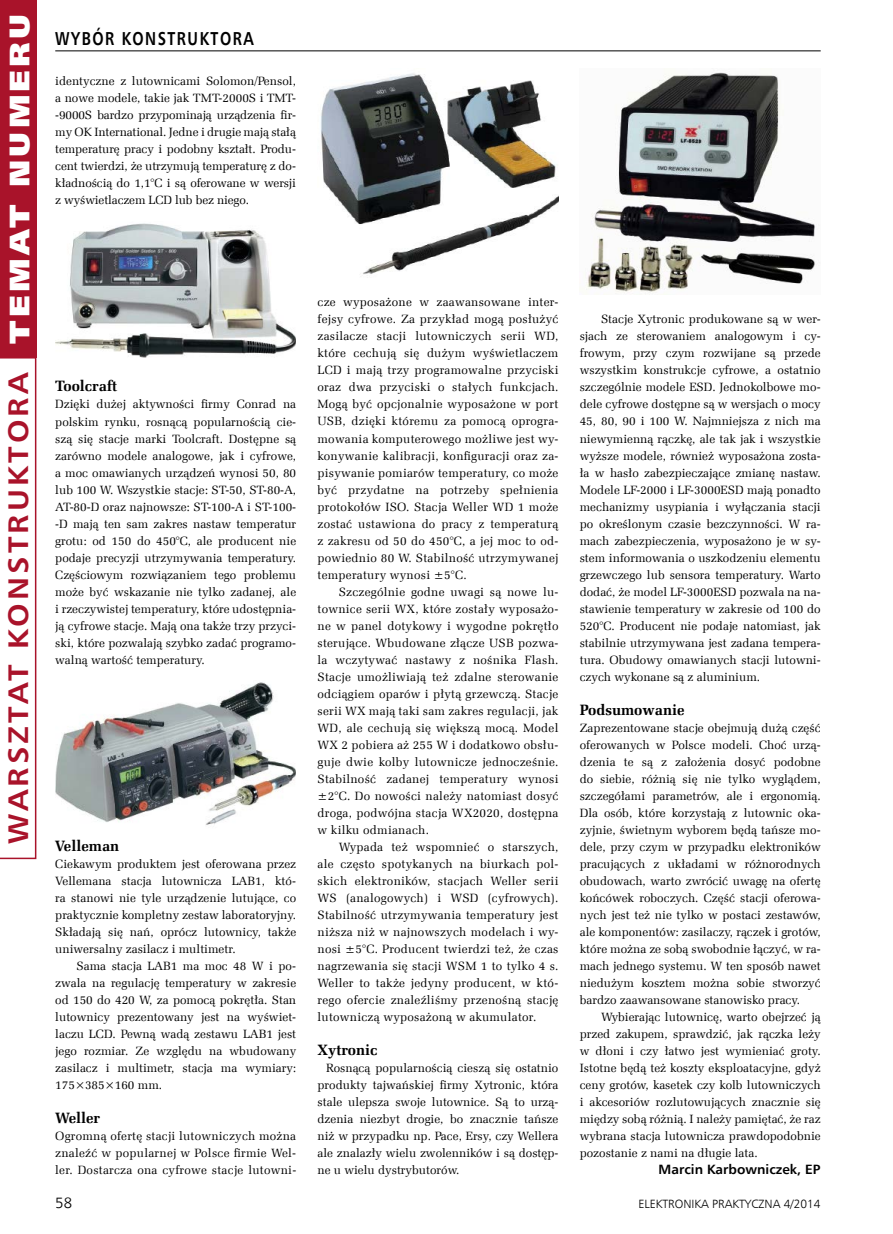
<style>
.page{position:relative;width:893px;height:1234px;background:#fff}
.page>*{position:absolute;margin:0;border:0;box-sizing:border-box;transform-origin:0 0}
.t1{font:700 28.5px "Humnst 777 EU";letter-spacing:.1em;color:#a9132a;scale:1.1 1}
.t2{font:28.5px "Humnst 777 X Blk EU";letter-spacing:.1em;color:#fff;scale:1.1 1}
.t3{font:700 18.75px "Humnst 777 EU";letter-spacing:.1em;color:#000;scale:.8 1}
.t4{font:700 15px "Zapf Ellipt EU";color:#000}
.t5{font:15px "Humnst 777 Lt EU";color:#000}
.t6{font:700 13.5px "Humnst 777 EU";color:#000}
.t7{font:12px/17px "Zapf Ellipt EU";color:#000;text-align:justify}
.t8{font:12px "Humnst 777 Lt EU";color:#000}
</style>
<div class="page">
<hr style="left:55px;top:51px;width:766px;height:1px;background:#000">
<div style="left:0;top:0;width:36px;height:357px;background:#a9132a"></div>
<svg style="left:0;top:357px;width:36px;height:502px"></svg>
<img style="left:55px;top:223px;width:241px;height:134px">
<img style="left:55px;top:682px;width:241px;height:143px">
<img style="left:320px;top:73px;width:238px;height:201px">
<img style="left:586px;top:72px;width:229px;height:223px">
<h1 class="t2" style="left:1px;top:343px;width:301px;rotate:-90deg">TEMAT NUMERU</h1>
<h1 class="t1" style="left:0;top:843px;width:430px;rotate:-90deg">WARSZTAT KONSTRUKTORA</h1>
<h2 class="t3" style="left:55px;top:27px;width:249px">WYBÓR KONSTRUKTORA</h2>
<p class="t7" style="left:55px;top:73px;width:242px">identyczne z lutownicami Solomon/Pensol, a nowe modele, takie jak TMT-2000S i TMT--9000S bardzo przypominają urządzenia fir&shy;my OK International. Jedne i drugie mają stałą temperaturę pracy i podobny kształt. Produ&shy;cent twierdzi, że utrzymują temperaturę z do&shy;kładnością do 1,1°C i są oferowane w wersji z wyświetlaczem LCD lub bez niego.</p>
<p class="t4" style="left:55px;top:377px;width:63px">Toolcraft</p>
<p class="t7" style="left:55px;top:396px;width:242px">Dzięki dużej aktywności firmy Conrad na polskim rynku, rosnącą popularnością cie&shy;szą się stacje marki Toolcraft. Dostępne są zarówno modele analogowe, jak i cyfrowe, a moc omawianych urządzeń wynosi 50, 80 lub 100 W. Wszystkie stacje: ST-50, ST-80-A, AT-80-D oraz najnowsze: ST-100-A i ST-100- -D mają ten sam zakres nastaw temperatur grotu: od 150 do 450°C, ale producent nie podaje precyzji utrzymywania temperatury.<br>Częściowym rozwiązaniem tego problemu może być wskazanie nie tylko zadanej, ale i rzeczywistej temperatury, które udostępnia&shy;ją cyfrowe stacje. Mają ona także trzy przyci&shy;ski, które pozwalają szybko zadać programo&shy;walną wartość temperatury.</p>
<p class="t4" style="left:55px;top:836px;width:66px">Velleman</p>
<p class="t7" style="left:55px;top:855px;width:242px">Ciekawym produktem jest oferowana przez Vellemana stacja lutownicza LAB1, któ&shy;ra stanowi nie tyle urządzenie lutujące, co praktycznie kompletny zestaw laboratoryjny.<br>Składają się nań, oprócz lutownicy, także uniwersalny zasilacz i multimetr.</p>
<p class="t7" style="left:55px;top:957px;width:242px;text-indent:21px">Sama stacja LAB1 ma moc 48 W i po&shy;zwala na regulację temperatury w zakresie od 150 do 420 W, za pomocą pokrętła. Stan lutownicy prezentowany jest na wyświet&shy;laczu LCD. Pewną wadą zestawu LAB1 jest jego rozmiar. Ze względu na wbudowany zasilacz i multimetr, stacja ma wymiary:<br>175×385×160 mm.</p>
<p class="t4" style="left:55px;top:1108px;width:46px">Weller</p>
<p class="t7" style="left:55px;top:1127px;width:242px">Ogromną ofertę stacji lutowniczych można znaleźć w popularnej w Polsce firmie Wel&shy;ler. Dostarcza ona cyfrowe stacje lutowni-</p>
<p class="t7" style="left:317px;top:294px;width:242px">cze wyposażone w zaawansowane inter&shy;fejsy cyfrowe. Za przykład mogą posłużyć zasilacze stacji lutowniczych serii WD, które cechują się dużym wyświetlaczem LCD i mają trzy programowalne przyciski oraz dwa przyciski o stałych funkcjach.<br>Mogą być opcjonalnie wyposażone w port USB, dzięki któremu za pomocą oprogra&shy;mowania komputerowego możliwe jest wy&shy;konywanie kalibracji, konfiguracji oraz za&shy;pisywanie pomiarów temperatury, co może być przydatne na potrzeby spełnienia protokołów ISO. Stacja Weller WD 1 może zostać ustawiona do pracy z temperaturą z zakresu od 50 do 450°C, a jej moc to od&shy;powiednio 80 W. Stabilność utrzymywanej temperatury wynosi ±5°C.</p>
<p class="t7" style="left:317px;top:583px;width:242px;text-indent:21px">Szczególnie godne uwagi są nowe lu&shy;townice serii WX, które zostały wyposażo&shy;ne w panel dotykowy i wygodne pokrętło sterujące. Wbudowane złącze USB pozwa&shy;la wczytywać nastawy z nośnika Flash.<br>Stacje umożliwiają też zdalne sterowanie odciągiem oparów i płytą grzewczą. Stacje serii WX mają taki sam zakres regulacji, jak WD, ale cechują się większą mocą. Model WX 2 pobiera aż 255 W i dodatkowo obsłu&shy;guje dwie kolby lutownicze jednocześnie.<br>Stabilność zadanej temperatury wynosi ±2°C. Do nowości należy natomiast dosyć droga, podwójna stacja WX2020, dostępna w kilku odmianach.</p>
<p class="t7" style="left:317px;top:838px;width:242px;text-indent:21px">Wypada też wspomnieć o starszych, ale często spotykanych na biurkach pol&shy;skich elektroników, stacjach Weller serii WS (analogowych) i WSD (cyfrowych).<br>Stabilność utrzymywania temperatury jest niższa niż w najnowszych modelach i wy&shy;nosi ±5°C. Producent twierdzi też, że czas nagrzewania się stacji WSM 1 to tylko 4 s.<br>Weller to także jedyny producent, w któ&shy;rego ofercie znaleźliśmy przenośną stację lutowniczą wyposażoną w akumulator.</p>
<p class="t4" style="left:317px;top:1040px;width:62px">Xytronic</p>
<p class="t7" style="left:317px;top:1059px;width:242px;text-indent:9px">Rosnącą popularnością cieszą się ostatnio produkty tajwańskiej firmy Xytronic, która stale ulepsza swoje lutownice. Są to urzą&shy;dzenia niezbyt drogie, bo znacznie tańsze niż w przypadku np. Pace, Ersy, czy Wellera ale znalazły wielu zwolenników i są dostęp&shy;ne u wielu dystrybutorów.</p>
<p class="t7" style="left:580px;top:311px;width:242px;text-indent:21px">Stacje Xytronic produkowane są w wer&shy;sjach ze sterowaniem analogowym i cy&shy;frowym, przy czym rozwijane są przede wszystkim konstrukcje cyfrowe, a ostatnio szczególnie modele ESD. Jednokolbowe mo&shy;dele cyfrowe dostępne są w wersjach o mocy 45, 80, 90 i 100 W. Najmniejsza z nich ma niewymienną rączkę, ale tak jak i wszystkie wyższe modele, również wyposażona zosta&shy;ła w hasło zabezpieczające zmianę nastaw.<br>Modele LF-2000 i LF-3000ESD mają ponadto mechanizmy usypiania i wyłączania stacji po określonym czasie bezczynności. W ra&shy;mach zabezpieczenia, wyposażono je w sy&shy;stem informowania o uszkodzeniu elementu grzewczego lub sensora temperatury. Warto dodać, że model LF-3000ESD pozwala na na&shy;stawienie temperatury w zakresie od 100 do 520°C. Producent nie podaje natomiast, jak stabilnie utrzymywana jest zadana tempera&shy;tura. Obudowy omawianych stacji lutowni&shy;czych wykonane są z aluminium.</p>
<p class="t4" style="left:580px;top:700px;width:106px">Podsumowanie</p>
<p class="t7" style="left:580px;top:719px;width:242px">Zaprezentowane stacje obejmują dużą część oferowanych w Polsce modeli. Choć urzą&shy;dzenia te są z założenia dosyć podobne do siebie, różnią się nie tylko wyglądem, szczegółami parametrów, ale i ergonomią.<br>Dla osób, które korzystają z lutownic oka&shy;zyjnie, świetnym wyborem będą tańsze mo&shy;dele, przy czym w przypadku elektroników pracujących z układami w różnorodnych obudowach, warto zwrócić uwagę na ofertę końcówek roboczych. Część stacji oferowa&shy;nych jest też nie tylko w postaci zestawów, ale komponentów: zasilaczy, rączek i grotów, które można ze sobą swobodnie łączyć, w ra&shy;mach jednego systemu. W ten sposób nawet niedużym kosztem można sobie stworzyć bardzo zaawansowane stanowisko pracy.</p>
<p class="t7" style="left:580px;top:1008px;width:242px;text-indent:21px">Wybierając lutownicę, warto obejrzeć ją przed zakupem, sprawdzić, jak rączka leży w dłoni i czy łatwo jest wymieniać groty.<br>Istotne będą też koszty eksploatacyjne, gdyż ceny grotów, kasetek czy kolb lutowniczych i akcesoriów rozlutowujących znacznie się między sobą różnią. I należy pamiętać, że raz wybrana stacja lutownicza prawdopodobnie pozostanie z nami na długie lata.</p>
<p class="t6" style="left:659px;top:1160px;width:164px">Marcin Karbowniczek, EP</p>
<p class="t5" style="left:55px;top:1193px;width:18px">58</p>
<p class="t8" style="left:638px;top:1196px;width:184px">ELEKTRONIKA PRAKTYCZNA 4/2014</p>
</div>
